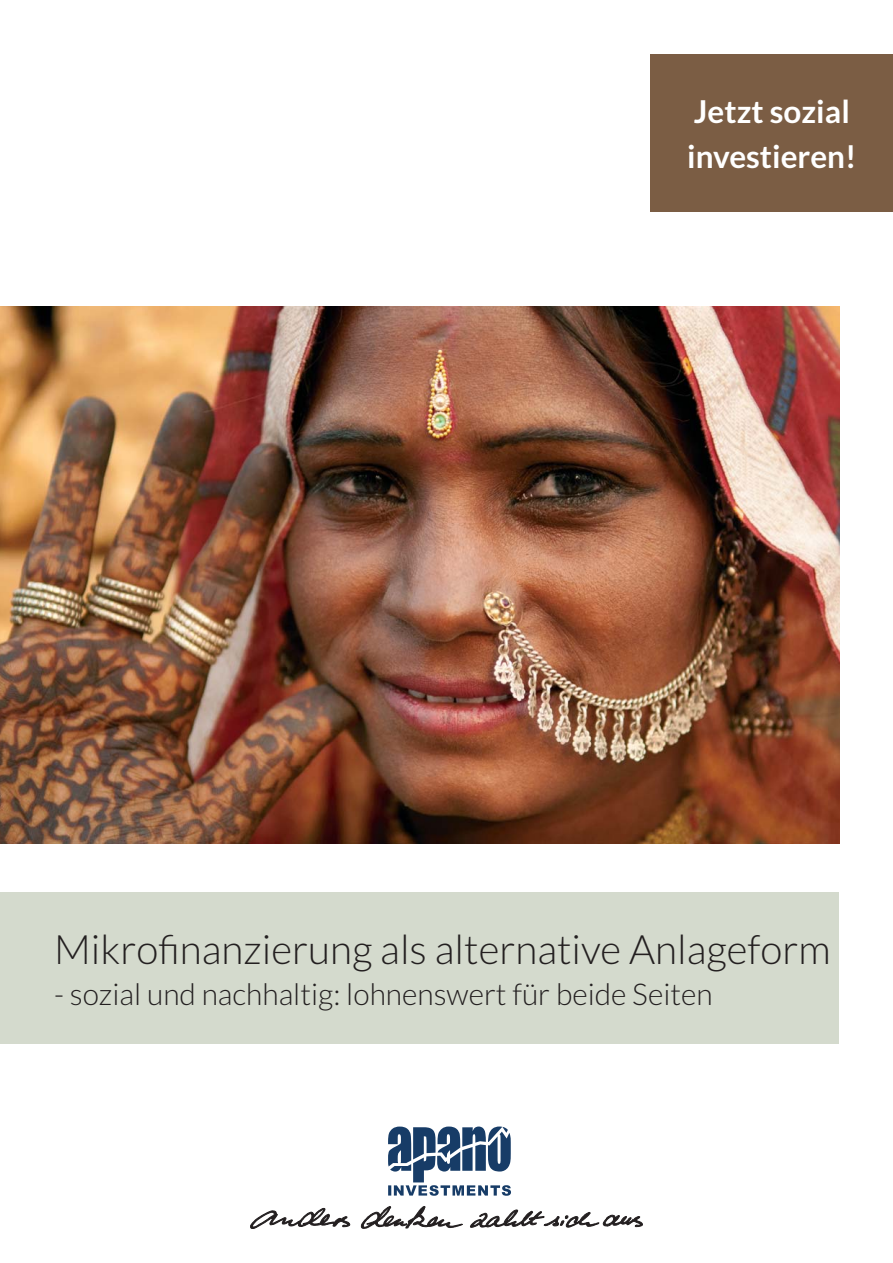
<style>
.page{position:relative;width:893px;height:1263px;background:#fff}
.page>*{position:absolute;margin:0;border:0;box-sizing:border-box;transform-origin:0 0}
.t1{font:300 40.5px "Lato";color:#231f20}
.t2{font:700 31.5px/45px "Lato";color:#fff}
.t3{font:300 30px "Lato";color:#231f20}
</style>
<div class="page">
<img style="left:0;top:306px;width:839px;height:537px">
<div style="left:650px;top:54px;width:242px;height:157px;background:#7b5d44"></div>
<svg style="left:361px;top:1206px;width:101px;height:22px"></svg>
<svg style="left:250px;top:1208px;width:100px;height:21px"></svg>
<svg style="left:470px;top:1210px;width:172px;height:17px"></svg>
<svg style="left:388px;top:1127px;width:123px;height:69px"></svg>
<div style="left:0;top:893px;width:839px;height:151px;background:#d4dacd"></div>
<p class="t2" style="left:687px;top:90px;width:171px">Jetzt sozial investieren!</p>
<h1 class="t1" style="left:54px;top:933px;width:778px">Mikrofinanzierung als alternative Anlageform</h1>
<p class="t3" style="left:54px;top:982px;width:660px">- sozial und nachhaltig: lohnenswert für beide Seiten</p>
</div>
